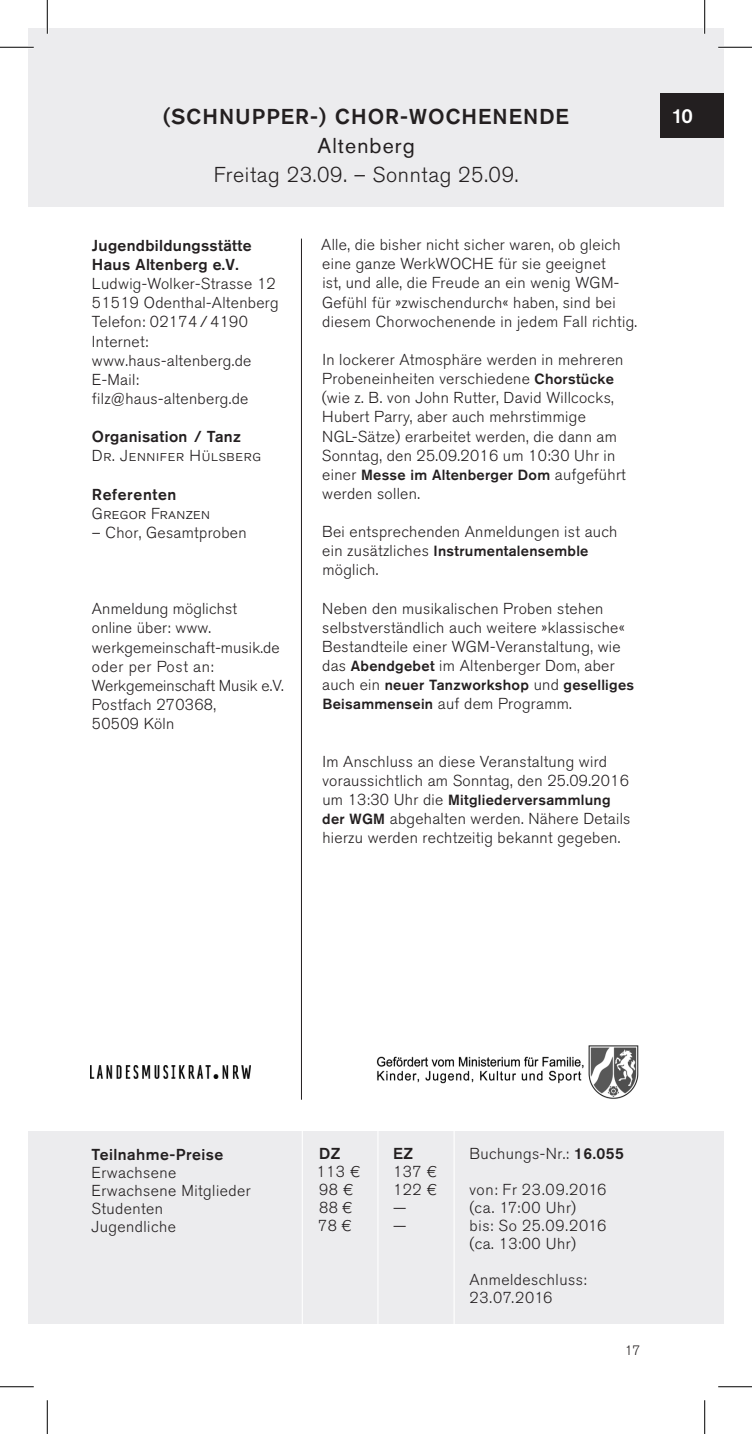
<style>
.page{position:relative;width:752px;height:1434px;background:#fff}
.page>*{position:absolute;margin:0;border:0;box-sizing:border-box;transform-origin:0 0}
.t1{font:500 21.38px "Akzidenz Grotesk BQ";letter-spacing:.05em;color:#231f20}
.t2{font:300 21.38px "Akzidenz Grotesk BQ";letter-spacing:.03em;color:#231f20}
.t3{font:21.38px "Akzidenz Grotesk BQ";letter-spacing:.05em;color:#231f20}
.t4{font:500 20.25px "Akzidenz Grotesk BQ";color:#fff}
.t5{font:300 15.75px/19.1px "Akzidenz Grotesk BQ";letter-spacing:.02em;color:#231f20}
.t6{font:500 15.75px/19.1px "Akzidenz Grotesk BQ";letter-spacing:.02em;color:#231f20}
.t7{font:300 15.75px/18px "Akzidenz Grotesk BQ";letter-spacing:.04em;color:#231f20}
.t8{font:15.75px "Akzidenz Grotesk BQ Light SC";letter-spacing:.04em;color:#231f20}
.t9{font:15.75px "Akzidenz Grotesk BQ Light SC";letter-spacing:.02em;color:#231f20}
.t10{font:500 15.75px "Akzidenz Grotesk BQ";letter-spacing:.04em;color:#231f20}
.t11{font:500 14.62px "Akzidenz Grotesk BQ";letter-spacing:.02em;color:#231f20}
.t12{font:300 13.5px "Akzidenz Grotesk BQ";color:#231f20}
.s1{font-weight:500;font-size:14.62px}
.s2{font-weight:300;font-size:15.75px}
.s3{font-weight:500}
</style>
<div class="page">
<div style="left:47px;top:28px;width:676px;height:179px;background:#ececee"></div>
<div style="left:47px;top:1131px;width:676px;height:192px;background:#ececee"></div>
<div style="left:28px;top:28px;width:19px;height:179px;background:#ececee"></div>
<div style="left:28px;top:1131px;width:19px;height:192px;background:#ececee"></div>
<hr style="left:453px;top:1124px;width:1px;height:210px;background:#fff">
<hr style="left:377px;top:1124px;width:1px;height:210px;background:#fff">
<hr style="left:301px;top:239px;width:1px;height:861px;background:#231f20">
<hr style="left:302px;top:1124px;width:1px;height:210px;background:#fff">
<div style="left:660px;top:93px;width:63px;height:45px;background:#231f20"></div>
<img style="left:376px;top:1045px;width:263px;height:54px">
<img style="left:90px;top:1065px;width:160px;height:14px">
<hr style="left:0;top:46px;width:34px;height:3px;background:#fff">
<hr style="left:718px;top:46px;width:33px;height:3px;background:#fff">
<hr style="left:46px;top:0;width:3px;height:34px;background:#fff">
<hr style="left:703px;top:0;width:3px;height:34px;background:#fff">
<hr style="left:0;top:47px;width:34px;height:1px;background:#000">
<hr style="left:718px;top:47px;width:33px;height:1px;background:#000">
<hr style="left:0;top:1386px;width:34px;height:1px;background:#000">
<hr style="left:718px;top:1386px;width:33px;height:1px;background:#000">
<hr style="left:47px;top:0;width:1px;height:34px;background:#000">
<hr style="left:47px;top:1400px;width:1px;height:34px;background:#000">
<hr style="left:704px;top:0;width:1px;height:34px;background:#000">
<hr style="left:704px;top:1400px;width:1px;height:34px;background:#000">
<h1 class="t1" style="left:163px;top:103px;width:407px">(SCHNUPPER-) CHOR-WOCHENENDE</h1>
<p class="t4" style="left:671px;top:103px;width:22px">10</p>
<h1 class="t3" style="left:317px;top:133px;width:99px">Altenberg</h1>
<h1 class="t2" style="left:214px;top:163px;width:306px">Freitag 23.09. – Sonntag 25.09.</h1>
<p class="t6" style="left:92px;top:236px;width:161px">Jugendbildungsstätte<br>Haus Altenberg e.V.</p>
<p class="t5" style="left:92px;top:274px;width:188px">Ludwig-Wolker-Strasse 12<br>51519 Odenthal-Altenberg<br>Telefon: 02174 / 4190<br>Internet: www.haus-altenberg.de<br>E-Mail: filz@haus-altenberg.de</p>
<p class="t6" style="left:92px;top:427px;width:150px">Organisation / Tanz</p>
<p class="t8" style="left:92px;top:447px;width:171px">Dr. Jennifer Hülsberg</p>
<p class="t10" style="left:92px;top:484px;width:86px">Referenten</p>
<p class="t9" style="left:92px;top:504px;width:120px">Gregor Franzen</p>
<p class="t5" style="left:92px;top:523px;width:156px">– Chor, Gesamtproben</p>
<p class="t5" style="left:92px;top:600px;width:193px">Anmeldung möglichst<br>online über: www. werkgemeinschaft-musik.de oder per Post an:<br>Werkgemeinschaft Musik e.V.<br>Postfach 270368,<br>50509 Köln</p>
<p class="t5" style="left:321px;top:236px;width:317px">Alle, die bisher nicht sicher waren, ob gleich eine ganze WerkWOCHE für sie geeignet<br>ist, und alle, die Freude an ein wenig WGM-Gefühl für »zwischendurch« haben, sind bei diesem Chorwochenende in jedem Fall richtig.</p>
<p class="t5" style="left:322px;top:350px;width:303px">In lockerer Atmosphäre werden in mehreren Probeneinheiten verschiedene <span class="s1">Chorstücke </span>(wie z. B. von John Rutter, David Willcocks, Hubert Parry, aber auch mehrstimmige NGL-Sätze) erarbeitet werden, die dann am Sonntag, den 25.09.2016 um 10:30 Uhr in</p>
<p class="t11" style="left:322px;top:466px;width:305px"><span class="s2">einer</span> Messe im Altenberger Dom <span class="s2">aufgeführt</span></p>
<p class="t5" style="left:322px;top:484px;width:99px">werden sollen.</p>
<p class="t5" style="left:322px;top:522px;width:297px">Bei entsprechenden Anmeldungen ist auch</p>
<p class="t11" style="left:322px;top:542px;width:268px"><span class="s2">ein zusätzliches</span> Instrumentalensemble</p>
<p class="t5" style="left:322px;top:561px;width:58px">möglich.</p>
<p class="t5" style="left:322px;top:599px;width:304px">Neben den musikalischen Proben stehen selbstverständlich auch weitere »klassische« Bestandteile einer WGM-Veranstaltung, wie das <span class="s1">Abendgebet</span> im Altenberger Dom, aber</p>
<p class="t11" style="left:322px;top:676px;width:313px"><span class="s2">auch ein</span> neuer Tanzworkshop <span class="s2">und</span> geselliges</p>
<p class="t5" style="left:322px;top:695px;width:251px"><span class="s1">Beisammensein</span> auf dem Programm.</p>
<p class="t5" style="left:322px;top:752px;width:308px">Im Anschluss an diese Veranstaltung wird voraussichtlich am Sonntag, den 25.09.2016</p>
<p class="t11" style="left:322px;top:791px;width:290px"><span class="s2">um 13:30 Uhr die</span> Mitgliederversammlung</p>
<p class="t5" style="left:322px;top:809px;width:310px"><span class="s1">der WGM</span> abgehalten werden. Nähere Details hierzu werden rechtzeitig bekannt gegeben.</p>
<p class="t6" style="left:91px;top:1145px;width:133px">Teilnahme-Preise</p>
<p class="t5" style="left:91px;top:1164px;width:161px;line-height:18px">Erwachsene<br>Erwachsene Mitglieder<br>Studenten<br>Jugendliche</p>
<p class="t6" style="left:319px;top:1143px;width:23px">DZ</p>
<p class="t5" style="left:316px;top:1163px;width:45px;line-height:18px">113 €<br>98 €<br>88 €<br>78 €</p>
<p class="t6" style="left:393px;top:1143px;width:21px">EZ</p>
<p class="t5" style="left:393px;top:1163px;width:45px;line-height:18px">137 €<br>122 € —<br>—</p>
<p class="t5" style="left:469px;top:1144px;width:156px">Buchungs-Nr.: <span class="s3">16.055</span></p>
<p class="t7" style="left:469px;top:1181px;width:138px">von: Fr 23.09.2016 (ca. 17:00 Uhr)<br>bis: So 25.09.2016 (ca. 13:00 Uhr)</p>
<p class="t5" style="left:469px;top:1271px;width:119px;line-height:18px">Anmeldeschluss:<br>23.07.2016</p>
<p class="t12" style="left:624px;top:1343px;width:17px">17</p>
</div>
